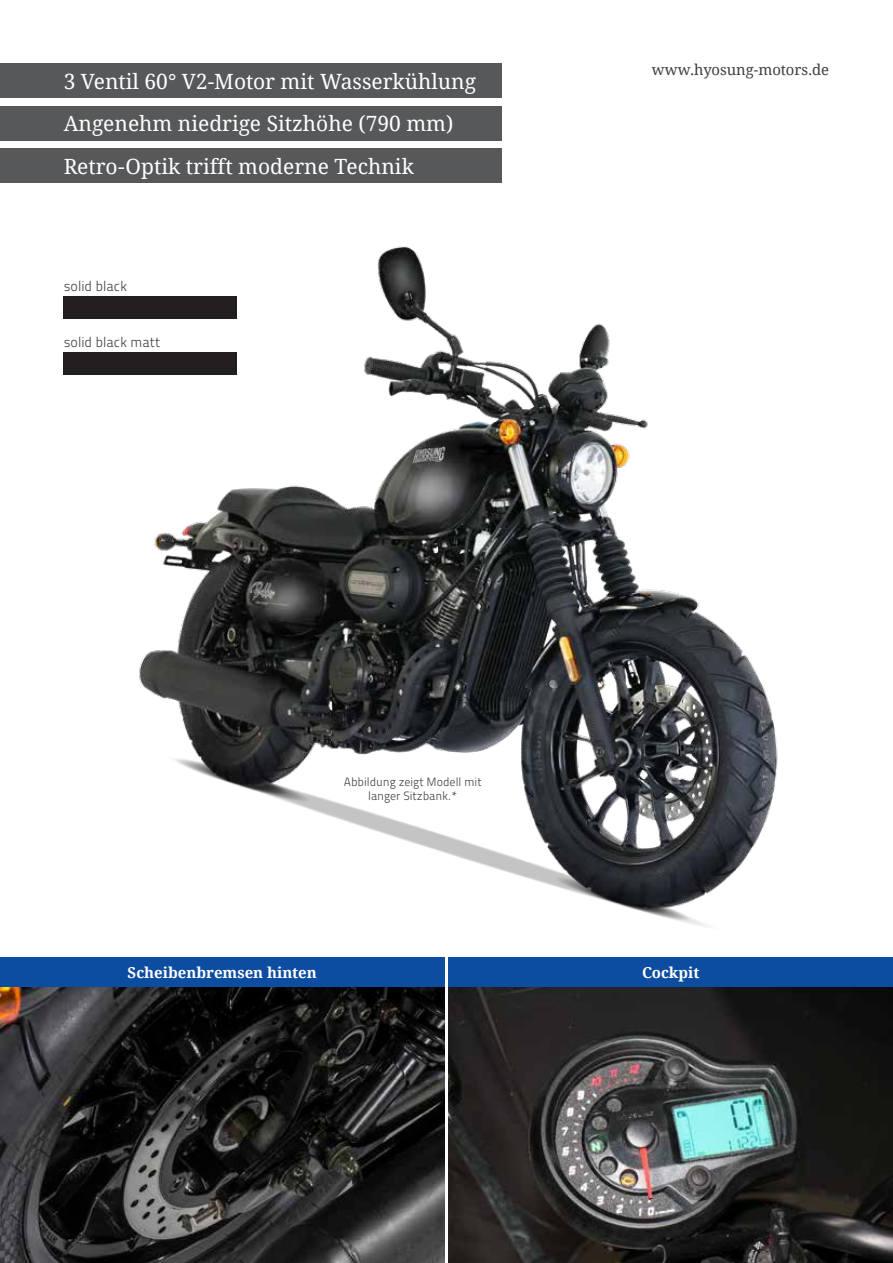
<style>
.page{position:relative;width:893px;height:1263px;background:#fff}
.page>*{position:absolute;margin:0;border:0;box-sizing:border-box;transform-origin:0 0}
.t1{font:21px/42.6px "Droid Serif";color:#fff}
.t2{font:700 15px "Droid Serif";color:#fff}
.t3{font:14.85px "Droid Serif";color:#3e3e3f}
.t4{font:14.1px "Titillium Maps 26 L 250 wt";color:#3e3e3f}
.t5{font:12px/14.4px "Titillium Maps 26 L 250 wt";color:#3e3e3f;text-align:center}
</style>
<div class="page">
<img style="left:0;top:987px;width:444px;height:276px">
<img style="left:449px;top:987px;width:444px;height:276px">
<img style="left:63px;top:246px;width:715px;height:681px">
<div style="left:64px;top:296px;width:173px;height:23px;background:#231f20"></div>
<div style="left:64px;top:352px;width:173px;height:23px;background:#231f20"></div>
<div style="left:0;top:957px;width:444px;height:30px;background:#0d4da1"></div>
<div style="left:449px;top:957px;width:444px;height:30px;background:#0d4da1"></div>
<div style="left:0;top:64px;width:502px;height:34px;background:#57585a"></div>
<div style="left:0;top:106px;width:502px;height:34px;background:#57585a"></div>
<div style="left:0;top:149px;width:502px;height:34px;background:#57585a"></div>
<p class="t1" style="left:64px;top:60px;width:414px">3 Ventil 60° V2-Motor mit Wasserkühlung<br>Angenehm niedrige Sitzhöhe (790 mm)<br>Retro-Optik trifft moderne Technik</p>
<p class="t4" style="left:64px;top:276px;width:65px">solid black</p>
<p class="t4" style="left:64px;top:332px;width:98px">solid black matt</p>
<p class="t3" style="left:652px;top:61px;width:179px">www.hyosung-motors.de</p>
<p class="t5" style="left:344px;top:774px;width:139px">Abbildung zeigt Modell mit langer Sitzbank.*</p>
<p class="t2" style="left:128px;top:963px;width:191px">Scheibenbremsen hinten</p>
<p class="t2" style="left:642px;top:963px;width:59px">Cockpit</p>
</div>
